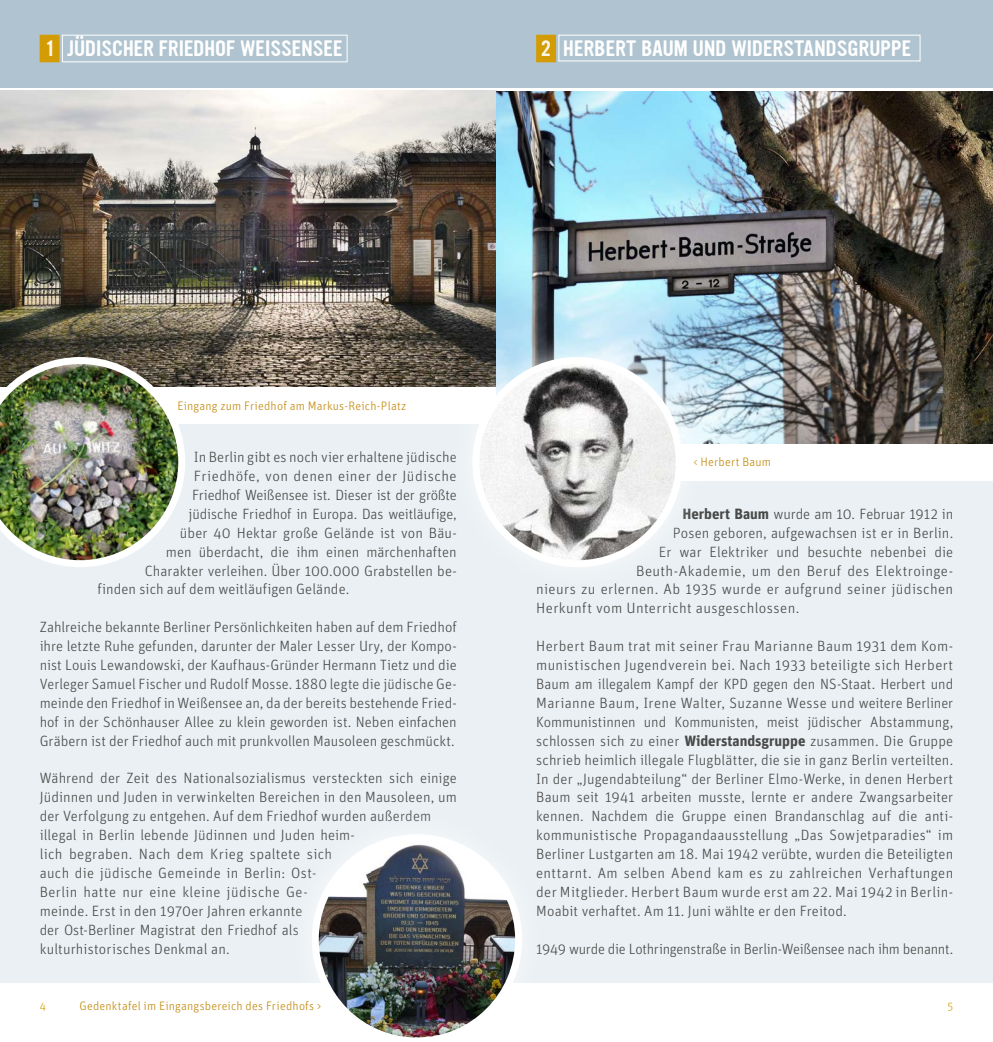
<style>
.page{position:relative;width:993px;height:1042px;background:#fff}
.page>*{position:absolute;margin:0;border:0;box-sizing:border-box;transform-origin:0 0}
.t1{font:19.25px "Ultramagnetic";color:#fff}
.t2{font:300 14.88px/18.9px "Unit Pro";letter-spacing:.01em;color:#494948;text-align:justify}
.t3{font:300 14.88px "Unit Pro";letter-spacing:-.015em;color:#494948}
.t4{font:300 14.88px "Unit Pro";letter-spacing:-.01em;color:#494948}
.t5{font:300 14.88px "Unit Pro";letter-spacing:.03em;color:#494948}
.t6{font:300 12.25px "Unit Pro";letter-spacing:.015em;color:#c2880b}
.t7{font:300 11.38px "Unit Pro";color:#d39c04}
.s1{color:#fbf5ea}
.s2{font-weight:700}
</style>
<div class="page">
<div style="left:0;top:424px;width:496px;height:558px;background:#eaf0f4"></div>
<div style="left:0;top:0;width:496px;height:87px;background:#afc4d0"></div>
<img style="left:0;top:91px;width:496px;height:295px">
<div style="left:496px;top:0;width:496px;height:87px;background:#afc4d0"></div>
<img style="left:496px;top:91px;width:496px;height:352px">
<div style="left:496px;top:481px;width:496px;height:501px;background:#eaf0f4"></div>
<div style="left:40px;top:35px;width:19px;height:27px;background:#d39c04"></div>
<div style="left:62px;top:35px;width:285px;height:27px;border:1px solid #fff"></div>
<div style="left:536px;top:35px;width:19px;height:27px;background:#d39c04"></div>
<div style="left:536px;top:35px;width:19px;height:27px;border:1px solid #d39c04"></div>
<div style="left:558px;top:35px;width:362px;height:26px;border:1px solid #fff"></div>
<div style="left:284px;top:807px;width:265px;height:235px;background:#fff;opacity:.75"></div>
<img style="left:312px;top:834px;width:210px;height:208px">
<img style="left:0;top:357px;width:185px;height:210px">
<div style="left:445px;top:330px;width:264px;height:264px;background:#fff;opacity:.75"></div>
<img style="left:476px;top:363px;width:203px;height:201px">
<div style="left:472px;top:357px;width:210px;height:210px;border:7px solid #fff;border-radius:50%"></div>
<p class="t1" style="left:46px;top:35px;width:298px"><span class="s1">1</span> JÜDISCHER FRIEDHOF WEISSENSEE</p>
<p class="t1" style="left:540px;top:34px;width:372px"><span class="s1">2</span> HERBERT BAUM UND WIDERSTANDSGRUPPE</p>
<p class="t6" style="left:177px;top:397px;width:230px">Eingang zum Friedhof am Markus-Reich-Platz</p>
<p class="t2" style="left:194px;top:447px;width:264px">In Berlin gibt es noch vier erhaltene jüdische</p>
<p class="t5" style="left:194px;top:466px;width:264px">Friedhöfe, von denen einer der Jüdische</p>
<p class="t3" style="left:192px;top:485px;width:266px">Friedhof Weißensee ist. Dieser ist der größte</p>
<p class="t2" style="left:188px;top:504px;width:269px">jüdische Friedhof in Europa. Das weitläufige,</p>
<p class="t2" style="left:180px;top:523px;width:278px">über 40 Hektar große Gelände ist von Bäu-</p>
<p class="t2" style="left:166px;top:542px;width:292px">men überdacht, die ihm einen märchenhaften</p>
<p class="t2" style="left:145px;top:560px;width:313px">Charakter verleihen. Über 100.000 Grabstellen be-</p>
<p class="t2" style="left:97px;top:579px;width:253px">finden sich auf dem weitläufigen Gelände.</p>
<p class="t2" style="left:40px;top:617px;width:418px">Zahlreiche bekannte Berliner Persönlichkeiten haben auf dem Friedhof ihre letzte Ruhe gefunden, darunter der Maler Lesser Ury, der Kompo&shy;nist Louis Lewandowski, der Kaufhaus-Gründer Hermann Tietz und die Verleger Samuel Fischer und Rudolf Mosse. 1880 legte die jüdische Ge&shy;meinde den Friedhof in Weißensee an, da der bereits bestehende Fried&shy;hof in der Schönhauser Allee zu klein geworden ist. Neben einfachen Gräbern ist der Friedhof auch mit prunkvollen Mausoleen geschmückt.</p>
<p class="t2" style="left:40px;top:768px;width:418px;text-align:left">Während der Zeit des Nationalsozialismus versteckten sich einige Jüdinnen und Juden in verwinkelten Bereichen in den Mausoleen, um der Verfolgung zu entgehen. Auf dem Friedhof wurden außerdem illegal in Berlin lebende Jüdinnen und Juden heim-<br>lich begraben. Nach dem Krieg spaltete sich<br>auch die jüdische Gemeinde in Berlin: Ost-<br>Berlin hatte nur eine kleine jüdische Ge-<br>meinde. Erst in den 1970er Jahren erkannte<br>der Ost-Berliner Magistrat den Friedhof als<br>kulturhistorisches Denkmal an.</p>
<p class="t6" style="left:693px;top:454px;width:79px">&lt; Herbert Baum</p>
<p class="t4" style="left:682px;top:504px;width:272px"><span class="s2">Herbert Baum</span> wurde am 10. Februar 1912 in</p>
<p class="t2" style="left:672px;top:523px;width:282px">Posen geboren, aufgewachsen ist er in Berlin.</p>
<p class="t2" style="left:658px;top:542px;width:296px">Er war Elektriker und besuchte nebenbei die</p>
<p class="t2" style="left:635px;top:560px;width:318px">Beuth-Akademie, um den Beruf des Elektroinge-</p>
<p class="t2" style="left:536px;top:579px;width:418px">nieurs zu erlernen. Ab 1935 wurde er aufgrund seiner jüdischen</p>
<p class="t2" style="left:536px;top:598px;width:265px">Herkunft vom Unterricht ausgeschlossen.</p>
<p class="t2" style="left:536px;top:636px;width:418px">Herbert Baum trat mit seiner Frau Marianne Baum 1931 dem Kom&shy;munistischen Jugendverein bei. Nach 1933 beteiligte sich Herbert Baum am illegalem Kampf der KPD gegen den NS-Staat. Herbert und Marianne Baum, Irene Walter, Suzanne Wesse und weitere Berliner Kommunistinnen und Kommunisten, meist jüdischer Abstammung, schlossen sich zu einer <span class="s2">Widerstandsgruppe</span> zusammen. Die Gruppe schrieb heimlich illegale Flugblätter, die sie in ganz Berlin verteilten.<br>In der „Jugendabteilung“ der Berliner Elmo-Werke, in denen Herbert Baum seit 1941 arbeiten musste, lernte er andere Zwangsarbeiter kennen. Nachdem die Gruppe einen Brandanschlag auf die anti&shy;kommunistische Propagandaausstellung „Das Sowjetparadies“ im Berliner Lustgarten am 18. Mai 1942 verübte, wurden die Beteiligten enttarnt. Am selben Abend kam es zu zahlreichen Verhaftungen der Mitglieder. Herbert Baum wurde erst am 22. Mai 1942 in Berlin-Moabit verhaftet. Am 11. Juni wählte er den Freitod.</p>
<p class="t3" style="left:536px;top:939px;width:418px">1949 wurde die Lothringenstraße in Berlin-Weißensee nach ihm benannt.</p>
<p class="t6" style="left:79px;top:998px;width:243px">Gedenktafel im Eingangsbereich des Friedhofs &gt;</p>
<p class="t7" style="left:40px;top:999px;width:8px">4</p>
<p class="t7" style="left:947px;top:999px;width:7px">5</p>
</div>
